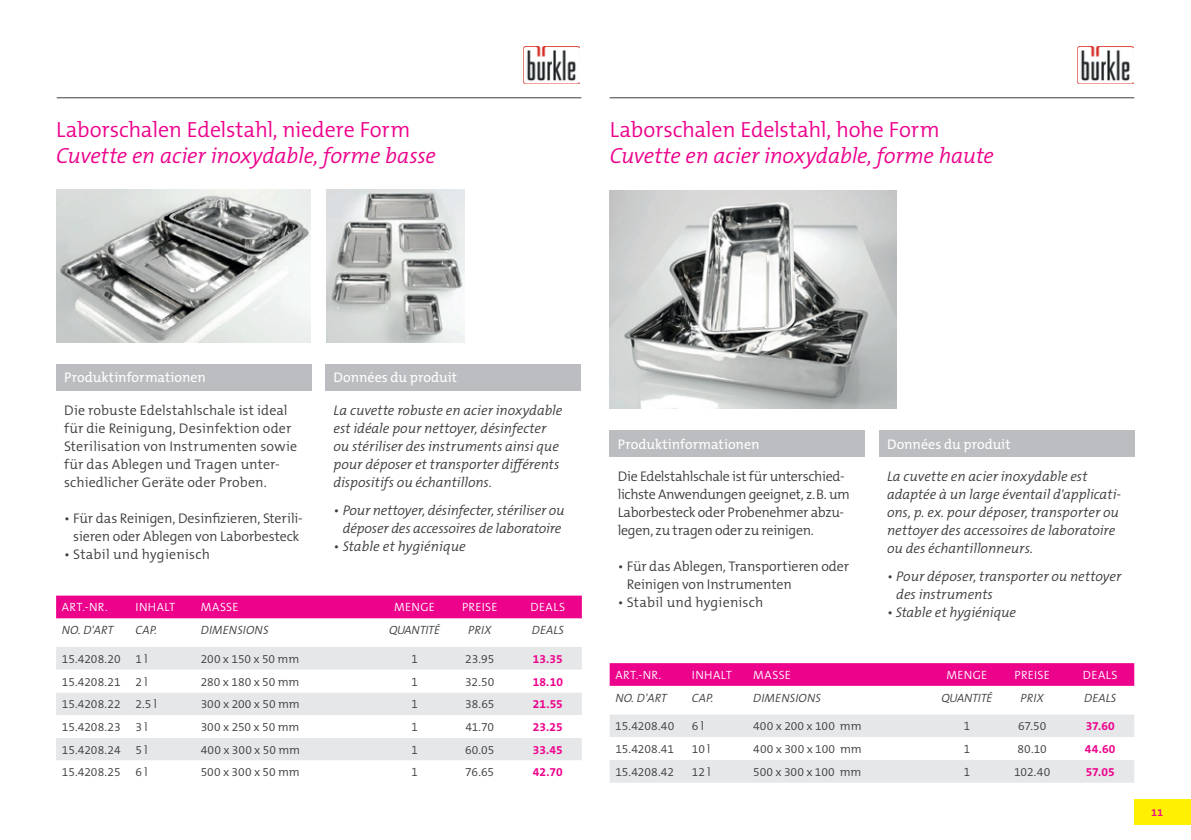
<style>
.page{position:relative;width:1191px;height:840px;background:#fff}
.page>*{position:absolute;margin:0;border:0;box-sizing:border-box;transform-origin:0 0}
.t1{font:italic 300 22px "The Mix B W4";letter-spacing:-.01em;color:#ed028c}
.t2{font:300 22px "The Mix B W4";letter-spacing:-.01em;color:#ed028c}
.t3{font:italic 300 14px/18px "The Mix B W4";letter-spacing:-.005em;color:#3e3e3f}
.t4{font:300 14px/18px "The Mix B W4";letter-spacing:-.005em;color:#3e3e3f}
.t5{font:14px "The Mix B W5 Plain";color:#fff}
.t6{font:300 14px "The Mix B W4";letter-spacing:.015em;color:#3e3e3f}
.t7{font:300 12px "The Mix B W4";letter-spacing:-.005em;color:#3e3e3f}
.t8{font:300 12px "The Mix B W4";letter-spacing:.025em;color:#fff}
.t9{font:italic 300 12px "The Mix B W4";letter-spacing:.015em;color:#3e3e3f}
.t10{font:700 12px "The Mix B W7";letter-spacing:.005em;color:#ed028c}
.t11{font:300 12px "The Mix B W4";letter-spacing:.015em;color:#3e3e3f}
.t12{font:italic 300 12px "The Mix B W4";letter-spacing:-.02em;color:#3e3e3f}
.t13{font:300 12px "The Mix B W4";letter-spacing:-.005em;color:#3e3e3f;scale:.96 1}
.t14{font:700 10px "The Mix B W7";color:#ed028c}
.s1{font-family:"The Mix B W4";font-weight:300;color:#231f20}
</style>
<div class="page">
<div style="left:1134px;top:798px;width:57px;height:25px;background:#fff101"></div>
<hr style="left:609px;top:97px;width:525px;height:1px;background:#3e3e3f">
<hr style="left:57px;top:97px;width:524px;height:1px;background:#3e3e3f">
<div style="left:56px;top:595px;width:526px;height:23px;background:#ed028c"></div>
<div style="left:56px;top:647px;width:526px;height:22px;background:#e6e7e9"></div>
<svg style="left:56px;top:669px;width:526px;height:91px"></svg>
<div style="left:609px;top:663px;width:525px;height:22px;background:#ed028c"></div>
<svg style="left:610px;top:714px;width:524px;height:68px"></svg>
<div style="left:56px;top:364px;width:255px;height:26px;background:#bcbdc0"></div>
<div style="left:609px;top:430px;width:256px;height:26px;background:#bcbdc0"></div>
<div style="left:325px;top:364px;width:256px;height:26px;background:#bcbdc0"></div>
<div style="left:879px;top:430px;width:255px;height:26px;background:#bcbdc0"></div>
<img style="left:56px;top:189px;width:255px;height:153px">
<img style="left:609px;top:191px;width:287px;height:217px">
<img style="left:326px;top:189px;width:138px;height:153px">
<img style="left:1077px;top:46px;width:56px;height:38px">
<img style="left:524px;top:46px;width:56px;height:38px">
<h1 class="t2" style="left:56px;top:115px;width:356px">Laborschalen Edelstahl, niedere Form</h1>
<h1 class="t1" style="left:56px;top:142px;width:381px">Cuvette en acier inoxydable, forme basse</h1>
<h1 class="t2" style="left:609px;top:115px;width:331px">Laborschalen Edelstahl, hohe Form</h1>
<h1 class="t1" style="left:609px;top:142px;width:386px">Cuvette en acier inoxydable, forme haute</h1>
<p class="t5" style="left:64px;top:368px;width:143px">Produktinformationen</p>
<p class="t4" style="left:64px;top:401px;width:234px">Die robuste Edelstahlschale ist ideal für die Reinigung, Desinfektion oder Sterilisation von Instrumenten sowie für das Ablegen und Tragen unter&shy;schiedlicher Geräte oder Proben.</p>
<p class="t4" style="left:64px;top:509px;width:240px;text-align:center">• Für das Reinigen, Desinfizieren, Sterili&shy;sieren oder Ablegen von Laborbesteck</p>
<p class="t6" style="left:64px;top:545px;width:147px">• Stabil und hygienisch</p>
<p class="t5" style="left:333px;top:368px;width:125px">Données du produit</p>
<p class="t3" style="left:333px;top:401px;width:230px">La cuvette robuste en acier inoxydable est idéale pour nettoyer, désinfecter ou stériliser des instruments ainsi que pour déposer et transporter différents dispositifs ou échantillons.</p>
<p class="t3" style="left:333px;top:501px;width:233px;text-align:center">• Pour nettoyer, désinfecter, stériliser ou déposer des accessoires de laboratoire</p>
<p class="t3" style="left:333px;top:537px;width:134px">• Stable et hygiénique</p>
<p class="t8" style="left:62px;top:599px;width:47px">ART.-NR.</p>
<p class="t8" style="left:136px;top:599px;width:41px">INHALT</p>
<p class="t8" style="left:201px;top:599px;width:39px">MASSE</p>
<p class="t8" style="left:394px;top:599px;width:42px">MENGE</p>
<p class="t8" style="left:462px;top:599px;width:37px">PREISE</p>
<p class="t8" style="left:530px;top:599px;width:36px">DEALS</p>
<p class="t9" style="left:62px;top:622px;width:53px">NO. D'ART</p>
<p class="t9" style="left:136px;top:622px;width:23px">CAP.</p>
<p class="t9" style="left:201px;top:622px;width:69px">DIMENSIONS</p>
<p class="t12" style="left:389px;top:622px;width:52px">QUANTITÉ</p>
<p class="t9" style="left:468px;top:622px;width:25px">PRIX</p>
<p class="t9" style="left:532px;top:622px;width:33px">DEALS</p>
<p class="t7" style="left:62px;top:650px;width:87px">15.4208.20 1 l</p>
<p class="t7" style="left:201px;top:650px;width:100px">200 x 150 x 50 mm</p>
<p class="t13" style="left:411px;top:650px;width:8px">1</p>
<p class="t7" style="left:465px;top:650px;width:31px">23.95</p>
<p class="t10" style="left:533px;top:650px;width:31px">13.35</p>
<p class="t7" style="left:62px;top:673px;width:87px">15.4208.21 2 l</p>
<p class="t7" style="left:201px;top:673px;width:100px">280 x 180 x 50 mm</p>
<p class="t13" style="left:411px;top:673px;width:8px">1</p>
<p class="t7" style="left:465px;top:673px;width:31px">32.50</p>
<p class="t10" style="left:532px;top:673px;width:32px">18.10</p>
<p class="t7" style="left:62px;top:696px;width:97px">15.4208.22 2.5 l</p>
<p class="t7" style="left:201px;top:696px;width:100px">300 x 200 x 50 mm</p>
<p class="t13" style="left:411px;top:696px;width:8px">1</p>
<p class="t7" style="left:465px;top:696px;width:31px">38.65</p>
<p class="t10" style="left:533px;top:696px;width:32px">21.55</p>
<p class="t7" style="left:62px;top:718px;width:87px">15.4208.23 3 l</p>
<p class="t7" style="left:201px;top:718px;width:100px">300 x 250 x 50 mm</p>
<p class="t13" style="left:411px;top:718px;width:8px">1</p>
<p class="t7" style="left:465px;top:718px;width:30px">41.70</p>
<p class="t10" style="left:533px;top:718px;width:31px">23.25</p>
<p class="t7" style="left:62px;top:741px;width:87px">15.4208.24 5 l</p>
<p class="t7" style="left:201px;top:741px;width:101px">400 x 300 x 50 mm</p>
<p class="t13" style="left:411px;top:741px;width:8px">1</p>
<p class="t7" style="left:465px;top:741px;width:31px">60.05</p>
<p class="t10" style="left:533px;top:741px;width:31px">33.45</p>
<p class="t7" style="left:62px;top:764px;width:87px">15.4208.25 6 l</p>
<p class="t7" style="left:201px;top:764px;width:101px">500 x 300 x 50 mm</p>
<p class="t13" style="left:411px;top:764px;width:8px">1</p>
<p class="t7" style="left:465px;top:764px;width:30px">76.65</p>
<p class="t10" style="left:533px;top:764px;width:31px">42.70</p>
<p class="t5" style="left:617px;top:435px;width:143px">Produktinformationen</p>
<p class="t4" style="left:617px;top:467px;width:234px">Die Edelstahlschale ist für unterschied&shy;lichste Anwendungen geeignet, z.B. um Laborbesteck oder Probenehmer abzu&shy;legen, zu tragen oder zu reinigen.</p>
<p class="t4" style="left:627px;top:557px;width:224px;text-indent:-9px">• Für das Ablegen, Transportieren oder<br>Reinigen von Instrumenten</p>
<p class="t6" style="left:617px;top:593px;width:147px">• Stabil und hygienisch</p>
<p class="t5" style="left:887px;top:435px;width:125px">Données du produit</p>
<p class="t3" style="left:887px;top:467px;width:235px">La cuvette en acier inoxydable est adaptée à un large éventail d'applicati&shy;ons, p. ex. pour déposer, transporter ou nettoyer des accessoires de laboratoire ou des échantillonneurs.</p>
<p class="t3" style="left:896px;top:567px;width:227px;text-indent:-9px">• Pour déposer, transporter ou nettoyer des instruments</p>
<p class="t3" style="left:887px;top:603px;width:131px">• Stable et hygiénique</p>
<p class="t8" style="left:615px;top:666px;width:47px">ART.-NR.</p>
<p class="t8" style="left:692px;top:666px;width:41px">INHALT</p>
<p class="t8" style="left:753px;top:666px;width:39px">MASSE</p>
<p class="t8" style="left:946px;top:666px;width:42px">MENGE</p>
<p class="t8" style="left:1014px;top:666px;width:37px">PREISE</p>
<p class="t8" style="left:1083px;top:666px;width:36px">DEALS</p>
<p class="t9" style="left:615px;top:690px;width:53px">NO. D'ART</p>
<p class="t9" style="left:692px;top:690px;width:23px">CAP.</p>
<p class="t9" style="left:753px;top:690px;width:69px">DIMENSIONS</p>
<p class="t12" style="left:941px;top:690px;width:52px">QUANTITÉ</p>
<p class="t9" style="left:1020px;top:690px;width:25px">PRIX</p>
<p class="t9" style="left:1084px;top:690px;width:33px">DEALS</p>
<p class="t7" style="left:615px;top:718px;width:61px">15.4208.40</p>
<p class="t7" style="left:692px;top:718px;width:14px">6 l</p>
<p class="t11" style="left:753px;top:718px;width:110px">400 x 200 x 100 mm</p>
<p class="t13" style="left:963px;top:718px;width:8px">1</p>
<p class="t7" style="left:1018px;top:718px;width:30px">67.50</p>
<p class="t10" style="left:1085px;top:718px;width:31px">37.60</p>
<p class="t7" style="left:615px;top:740px;width:60px">15.4208.41</p>
<p class="t7" style="left:692px;top:740px;width:20px">10 l</p>
<p class="t11" style="left:753px;top:740px;width:110px">400 x 300 x 100 mm</p>
<p class="t13" style="left:963px;top:740px;width:8px">1</p>
<p class="t7" style="left:1017px;top:740px;width:31px">80.10</p>
<p class="t10" style="left:1085px;top:740px;width:32px">44.60</p>
<p class="t7" style="left:615px;top:763px;width:60px">15.4208.42</p>
<p class="t7" style="left:692px;top:763px;width:20px">12 l</p>
<p class="t7" style="left:753px;top:763px;width:110px">500 x 300 x 100 mm</p>
<p class="t13" style="left:963px;top:763px;width:8px">1</p>
<p class="t7" style="left:1014px;top:763px;width:38px">102.40</p>
<p class="t10" style="left:1085px;top:763px;width:31px">57.05</p>
<p class="t14" style="left:1151px;top:805px;width:13px">11<span class="s1">11</span></p>
</div>
